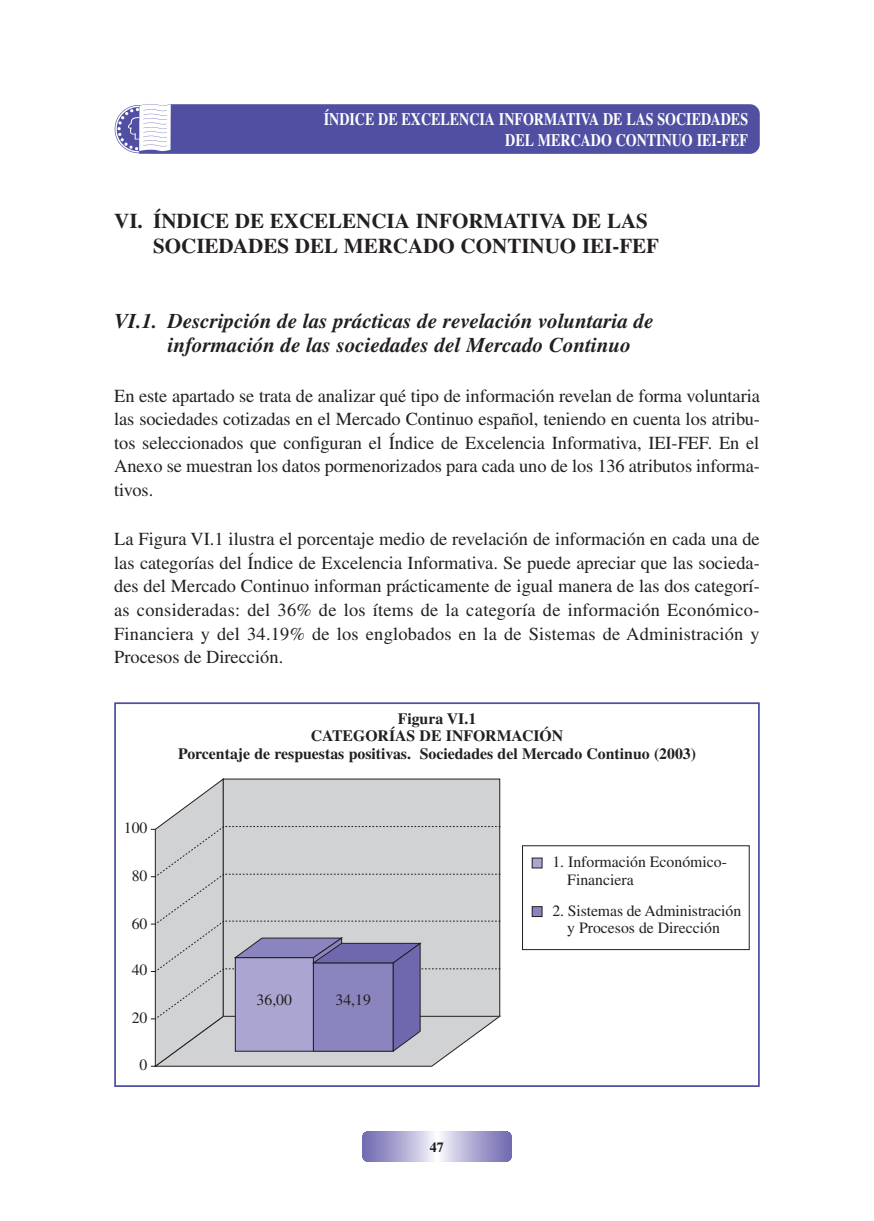
<style>
.page{position:relative;width:874px;height:1221px;background:#fff}
.page>*{position:absolute;margin:0;border:0;box-sizing:border-box;transform-origin:0 0}
.t1{font:italic 700 21px/24.5px "Times";color:#231f20}
.t2{font:700 21px/24.5px "Times";color:#231f20}
.t3{font:18.38px/23.6px "Times";letter-spacing:-.005em;color:#231f20;text-align:justify}
.t4{font:700 17.5px/21px "Times";color:#fff;text-align:right;scale:.8 1}
.t5{font:15.75px/17.5px "Times";color:#231f20}
.t6{font:700 15.75px/17.5px "Times";color:#231f20;text-align:center}
.t7{font:700 14px "Times";color:#231f20}
</style>
<div class="page">
<svg style="left:364px;top:1131px;width:145px;height:30px"></svg>
<div style="left:387px;top:1131px;width:99px;height:30px;background:#9892c7"></div>
<div style="left:390px;top:1131px;width:93px;height:30px;background:#9d97c9"></div>
<div style="left:393px;top:1131px;width:87px;height:30px;background:#a39dcc"></div>
<div style="left:395px;top:1131px;width:83px;height:30px;background:#a6a1ce"></div>
<div style="left:398px;top:1131px;width:77px;height:30px;background:#aba7d2"></div>
<div style="left:400px;top:1131px;width:73px;height:30px;background:#afaad3"></div>
<div style="left:403px;top:1131px;width:67px;height:30px;background:#b4b0d6"></div>
<div style="left:405px;top:1131px;width:63px;height:30px;background:#b9b5d9"></div>
<div style="left:407px;top:1131px;width:59px;height:30px;background:#bcb9db"></div>
<div style="left:409px;top:1131px;width:55px;height:30px;background:#c0bddd"></div>
<div style="left:411px;top:1131px;width:51px;height:30px;background:#c4c2e0"></div>
<div style="left:413px;top:1131px;width:47px;height:30px;background:#c8c6e2"></div>
<div style="left:415px;top:1131px;width:43px;height:30px;background:#cccae4"></div>
<div style="left:417px;top:1131px;width:39px;height:30px;background:#d0cee6"></div>
<div style="left:419px;top:1131px;width:35px;height:30px;background:#d4d2e9"></div>
<div style="left:421px;top:1131px;width:31px;height:30px;background:#dad8ec"></div>
<div style="left:423px;top:1131px;width:27px;height:30px;background:#dedcee"></div>
<div style="left:425px;top:1131px;width:23px;height:30px;background:#e3e2f1"></div>
<div style="left:427px;top:1131px;width:19px;height:30px;background:#e8e7f3"></div>
<div style="left:429px;top:1131px;width:15px;height:30px;background:#ececf5"></div>
<div style="left:431px;top:1131px;width:11px;height:30px;background:#f2f2f8"></div>
<div style="left:433px;top:1131px;width:7px;height:30px;background:#f7f7fb"></div>
<hr style="left:435px;top:1131px;width:3px;height:30px;background:#fcfcfd">
<div style="left:141px;top:104px;width:618px;height:50px;background:#504fa1;border-radius:10px"></div>
<img style="left:114px;top:104px;width:56px;height:50px">
<div style="left:114px;top:702px;width:645px;height:384px;border:2px solid #504fa1"></div>
<div style="left:522px;top:845px;width:227px;height:104px;border:1px solid #231f20"></div>
<div style="left:532px;top:858px;width:10px;height:9px;background:#aaa6d1"></div>
<div style="left:531px;top:857px;width:11px;height:11px;border:1px solid #231f20"></div>
<div style="left:532px;top:906px;width:10px;height:10px;background:#8b85bf"></div>
<div style="left:531px;top:906px;width:11px;height:10px;border:1px solid #231f20"></div>
<svg style="left:151px;top:778px;width:350px;height:289px;background:#c5c5d1"></svg>
<p class="t4" style="left:323px;top:110px;width:531px">ÍNDICE DE EXCELENCIA INFORMATIVA DE LAS SOCIEDADES<br>DEL MERCADO CONTINUO IEI-FEF</p>
<p class="t2" style="left:153px;top:211px;width:507px;text-indent:-39px">VI. ÍNDICE DE EXCELENCIA INFORMATIVA DE LAS<br>SOCIEDADES DEL MERCADO CONTINUO IEI-FEF</p>
<p class="t1" style="left:168px;top:310px;width:487px;text-indent:-54px">VI.1. Descripción de las prácticas de revelación voluntaria de información de las sociedades del Mercado Continuo</p>
<p class="t3" style="left:114px;top:385px;width:647px">En este apartado se trata de analizar qué tipo de información revelan de forma voluntaria las sociedades cotizadas en el Mercado Continuo español, teniendo en cuenta los atribu&shy;tos seleccionados que configuran el Índice de Excelencia Informativa, IEI-FEF. En el Anexo se muestran los datos pormenorizados para cada uno de los 136 atributos informa&shy;tivos.</p>
<p class="t3" style="left:114px;top:529px;width:647px">La Figura VI.1 ilustra el porcentaje medio de revelación de información en cada una de las categorías del Índice de Excelencia Informativa. Se puede apreciar que las socieda&shy;des del Mercado Continuo informan prácticamente de igual manera de las dos categorí&shy;as consideradas: del 36% de los ítems de la categoría de información Económico-Financiera y del 34.19% de los englobados en la de Sistemas de Administración y Procesos de Dirección.</p>
<p class="t5" style="left:124px;top:820px;width:25px">100</p>
<p class="t5" style="left:132px;top:868px;width:17px">80</p>
<p class="t5" style="left:132px;top:916px;width:17px">60</p>
<p class="t5" style="left:132px;top:962px;width:17px">40</p>
<p class="t5" style="left:132px;top:1010px;width:17px">20</p>
<p class="t5" style="left:139px;top:1057px;width:9px">0</p>
<p class="t6" style="left:178px;top:711px;width:519px">Figura VI.1<br>CATEGORÍAS DE INFORMACIÓN<br>Porcentaje de respuestas positivas. Sociedades del Mercado Continuo (2003)</p>
<p class="t5" style="left:256px;top:992px;width:37px">36,00</p>
<p class="t5" style="left:335px;top:992px;width:37px">34,19</p>
<p class="t7" style="left:430px;top:1141px;width:15px">47</p>
<p class="t5" style="left:567px;top:854px;width:161px;text-indent:-15px">1. Información Económico-<br>Financiera</p>
<p class="t5" style="left:552px;top:903px;width:190px;text-align:center">2. Sistemas de Administración y Procesos de Dirección</p>
</div>
